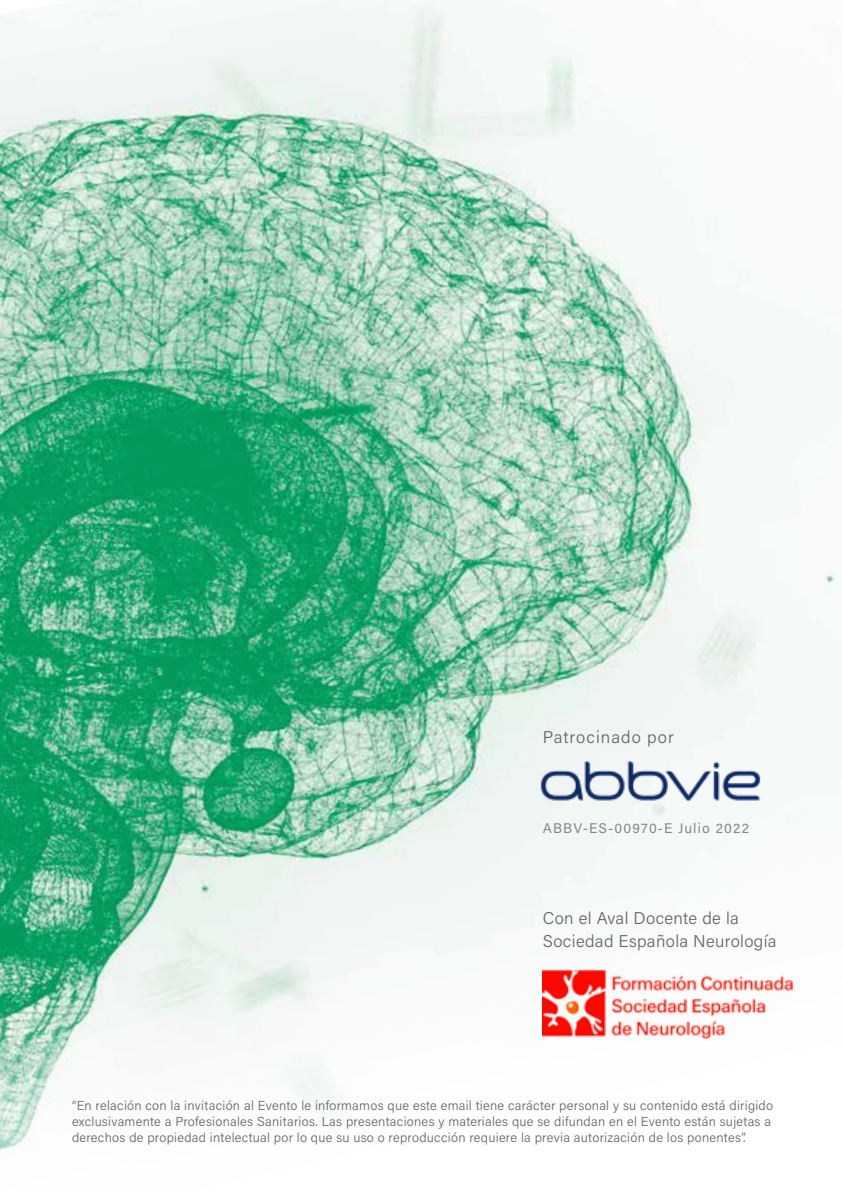
<style>
.page{position:relative;width:842px;height:1191px;background:#fff}
.page>*{position:absolute;margin:0;border:0;box-sizing:border-box;transform-origin:0 0}
.t1{font:300 17px/23px "Acumin Pro";letter-spacing:.02em;color:#646363}
.t2{font:300 17px "Acumin Pro";letter-spacing:.06em;color:#646363}
.t3{font:14px "Acumin Pro";letter-spacing:.08em;color:#878787}
.t4{font:300 13px/16px "Acumin Pro";letter-spacing:.02em;color:#646363}
</style>
<div class="page">
<img style="left:0;top:0;width:838px;height:1151px">
<img style="left:543px;top:957px;width:253px;height:88px">
<img style="left:531px;top:760px;width:239px;height:42px">
<h1 class="t2" style="left:543px;top:725px;width:132px">Patrocinado por</h1>
<p class="t3" style="left:543px;top:818px;width:208px">ABBV-ES-00970-E Julio 2022</p>
<h1 class="t1" style="left:543px;top:906px;width:235px">Con el Aval Docente de la<br>Sociedad Española Neurología</h1>
<p class="t4" style="left:72px;top:1096px;width:703px">“En relación con la invitación al Evento le informamos que este email tiene carácter personal y su contenido está dirigido exclusivamente a Profesionales Sanitarios. Las presentaciones y materiales que se difundan en el Evento están sujetas a derechos de propiedad intelectual por lo que su uso o reproducción requiere la previa autorización de los ponentes”.</p>
</div>
